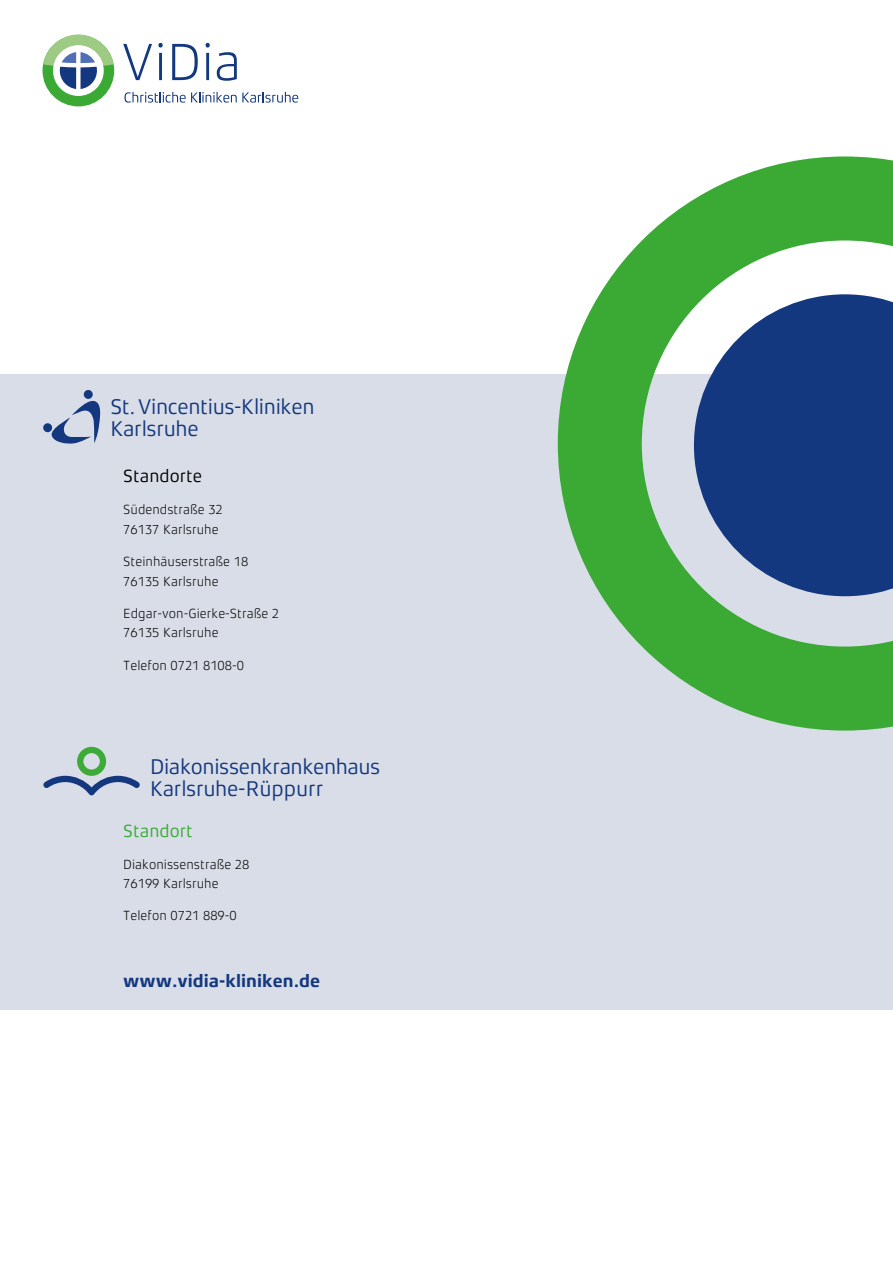
<style>
.page{position:relative;width:893px;height:1263px;background:#fff}
.page>*{position:absolute;margin:0;border:0;box-sizing:border-box;transform-origin:0 0}
.t1{font:21.75px/21.5px "Xenois Sans Pro";letter-spacing:-.02em;color:#14387f}
.t2{font:700 18px "Xenois Sans Pro";color:#14387f}
.t3{font:18px "Xenois Sans Pro";color:#000}
.t4{font:18px "Xenois Sans Pro";color:#3aaa35}
.t5{font:300 13.5px/19.5px "Xenois Sans Pro";color:#000}
</style>
<div class="page">
<div style="left:0;top:374px;width:893px;height:636px;background:#d9dde7"></div>
<div style="left:43px;top:35px;width:71px;height:71px;background:#3aaa35;border-radius:50%"></div>
<div style="left:53px;top:45px;width:51px;height:51px;background:#fff;border-radius:50%"></div>
<svg style="left:43px;top:35px;width:71px;height:54px"></svg>
<svg style="left:123px;top:44px;width:29px;height:36px"></svg>
<hr style="left:159px;top:53px;width:3px;height:27px;background:#14387f">
<svg style="left:158px;top:43px;width:5px;height:5px"></svg>
<svg style="left:172px;top:44px;width:26px;height:36px"></svg>
<hr style="left:206px;top:53px;width:3px;height:27px;background:#14387f">
<svg style="left:206px;top:43px;width:4px;height:5px"></svg>
<svg style="left:217px;top:52px;width:20px;height:29px"></svg>
<svg style="left:124px;top:92px;width:174px;height:11px"></svg>
<div style="left:84px;top:390px;width:9px;height:9px;background:#14387f;border-radius:50%"></div>
<div style="left:43px;top:423px;width:9px;height:9px;background:#14387f;border-radius:50%"></div>
<svg style="left:50px;top:398px;width:51px;height:46px"></svg>
<svg style="left:43px;top:747px;width:97px;height:48px"></svg>
<svg style="left:558px;top:156px;width:335px;height:574px"></svg>
<h1 class="t1" style="left:110px;top:396px;width:206px">St.Vincentius-Kliniken<br>Karlsruhe</h1>
<h2 class="t3" style="left:123px;top:466px;width:81px">Standorte</h2>
<p class="t5" style="left:123px;top:500px;width:101px">Südendstraße 32<br>76137 Karlsruhe</p>
<p class="t5" style="left:123px;top:552px;width:126px">Steinhäuserstraße 18<br>76135 Karlsruhe</p>
<p class="t5" style="left:123px;top:603px;width:157px">Edgar-von-Gierke-Straße 2<br>76135 Karlsruhe</p>
<p class="t5" style="left:123px;top:655px;width:122px">Telefon 0721 8108-0</p>
<h1 class="t1" style="left:150px;top:755px;width:232px">Diakonissenkrankenhaus<br>Karlsruhe-Rüppurr</h1>
<h2 class="t4" style="left:123px;top:821px;width:71px">Standort</h2>
<p class="t5" style="left:123px;top:854px;width:128px">Diakonissenstraße 28<br>76199 Karlsruhe</p>
<p class="t5" style="left:123px;top:906px;width:115px">Telefon 0721 889-0</p>
<h2 class="t2" style="left:123px;top:971px;width:198px">www.vidia-kliniken.de</h2>
</div>
